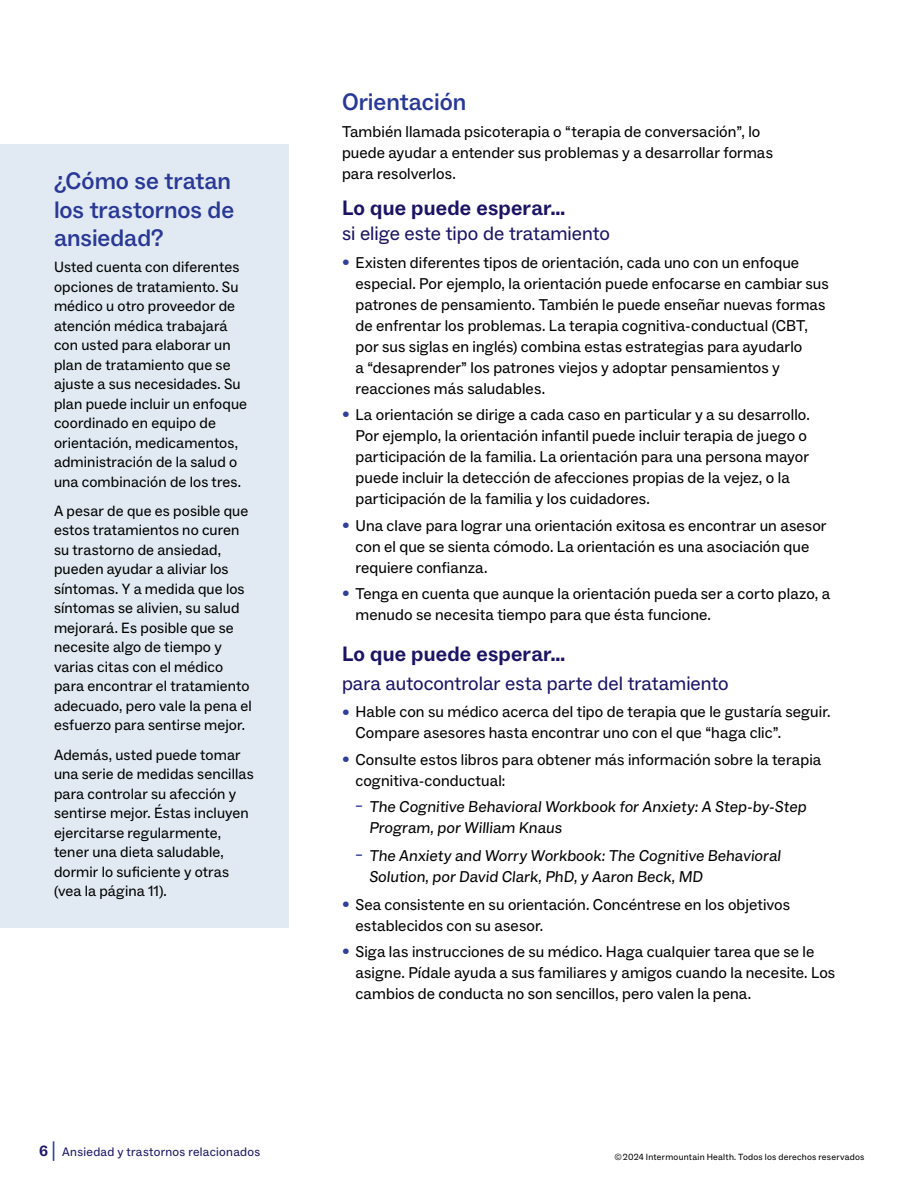
<style>
.page{position:relative;width:918px;height:1188px;background:#fff}
.page>*{position:absolute;margin:0;border:0;box-sizing:border-box;transform-origin:0 0}
.head_2{font:500 24px/28.8px "ABC Social";color:#293896}
.head_3{font:700 21px "ABC Social";letter-spacing:.01em;color:#1b1464}
.head_3-2{font:19.5px "ABC Social";color:#1b1464}
.Main__p{font:15.75px/21px "ABC Social";letter-spacing:.005em;color:#000}
.Main__p-2{font:15px/19.5px "ABC Social";letter-spacing:.01em;color:#000}
.t1{font:700 15px "ABC Social";color:#1b1464}
.t2{font:12.3px "ABC Social";letter-spacing:.025em;color:#1b1464}
.t3{font:9px "ABC Social";letter-spacing:.025em;color:#000}
.s1{font-weight:400;font-size:19.5px;color:#293896}
.s2{font-size:13.5px;color:#323f99}
.s3{font-weight:700;font-size:13.5px;color:#323f99}
</style>
<div class="page">
<div style="left:0;top:145px;width:288px;height:783px;background:#e1eaf2"></div>
<p class="head_2" style="left:54px;top:167px;width:182px">¿Cómo se tratan los trastornos de ansiedad?</p>
<p class="Main__p-2" style="left:54px;top:257px;width:195px">Usted cuenta con diferentes opciones de tratamiento. Su médico u otro proveedor de atención médica trabajará con usted para elaborar un plan de tratamiento que se ajuste a sus necesidades. Su plan puede incluir un enfoque coordinado en equipo de orientación, medicamentos, administración de la salud o una combinación de los tres.</p>
<p class="Main__p-2" style="left:54px;top:501px;width:199px">A pesar de que es posible que estos tratamientos no curen su trastorno de ansiedad, pueden ayudar a aliviar los síntomas. Y a medida que los síntomas se alivien, su salud mejorará. Es posible que se necesite algo de tiempo y varias citas con el médico para encontrar el tratamiento adecuado, pero vale la pena el esfuerzo para sentirse mejor.</p>
<p class="Main__p-2" style="left:54px;top:745px;width:201px">Además, usted puede tomar una serie de medidas sencillas para controlar su afección y sentirse mejor. Éstas incluyen ejercitarse regularmente, tener una dieta saludable, dormir lo suficiente y otras (vea la página 11).</p>
<p class="t1" style="left:39px;top:1142px;width:18px">6<span class="s1">|</span></p>
<p class="t2" style="left:62px;top:1144px;width:200px">Ansiedad y trastornos relacionados</p>
<p class="head_2" style="left:342px;top:87px;width:126px">Orientación</p>
<p class="Main__p" style="left:342px;top:121px;width:433px">También llamada psicoterapia o “terapia de conversación”, lo puede ayudar a entender sus problemas y a desarrollar formas para resolverlos.</p>
<p class="head_3" style="left:342px;top:195px;width:225px">Lo que puede esperar…</p>
<p class="head_3-2" style="left:342px;top:221px;width:269px">si elige este tipo de tratamiento</p>
<p class="Main__p" style="left:356px;top:252px;width:475px;text-indent:-14px"><span class="s2">•</span> Existen diferentes tipos de orientación, cada uno con un enfoque especial. Por ejemplo, la orientación puede enfocarse en cambiar sus patrones de pensamiento. También le puede enseñar nuevas formas de enfrentar los problemas. La terapia cognitiva-conductual (CBT, por sus siglas en inglés) combina estas estrategias para ayudarlo<br>a “desaprender” los patrones viejos y adoptar pensamientos y reacciones más saludables.</p>
<p class="Main__p" style="left:356px;top:405px;width:456px;text-indent:-14px"><span class="s2">•</span> La orientación se dirige a cada caso en particular y a su desarrollo.<br>Por ejemplo, la orientación infantil puede incluir terapia de juego o participación de la familia. La orientación para una persona mayor puede incluir la detección de afecciones propias de la vejez, o la participación de la familia y los cuidadores.</p>
<p class="Main__p" style="left:356px;top:515px;width:473px;text-indent:-14px"><span class="s2">•</span> Una clave para lograr una orientación exitosa es encontrar un asesor con el que se sienta cómodo. La orientación es una asociación que requiere confianza.</p>
<p class="Main__p" style="left:356px;top:583px;width:476px;text-indent:-14px"><span class="s2">•</span> Tenga en cuenta que aunque la orientación pueda ser a corto plazo, a menudo se necesita tiempo para que ésta funcione.</p>
<p class="head_3" style="left:342px;top:641px;width:225px">Lo que puede esperar…</p>
<p class="head_3-2" style="left:342px;top:671px;width:388px">para autocontrolar esta parte del tratamiento</p>
<p class="Main__p" style="left:356px;top:702px;width:477px;text-indent:-14px"><span class="s2">•</span> Hable con su médico acerca del tipo de terapia que le gustaría seguir.<br>Compare asesores hasta encontrar uno con el que “haga clic”.</p>
<p class="Main__p" style="left:356px;top:749px;width:467px;text-indent:-14px"><span class="s2">•</span> Consulte estos libros para obtener más información sobre la terapia cognitiva-conductual:</p>
<p class="Main__p" style="left:369px;top:796px;width:441px;text-indent:-14px"><span class="s3">–</span> The Cognitive Behavioral Workbook for Anxiety: A Step-by-Step<br>Program, por William Knaus</p>
<p class="Main__p" style="left:369px;top:845px;width:415px;text-indent:-14px"><span class="s3">–</span> The Anxiety and Worry Workbook: The Cognitive Behavioral<br>Solution, por David Clark, PhD, y Aaron Beck, MD</p>
<p class="Main__p" style="left:356px;top:894px;width:436px;text-indent:-14px"><span class="s2">•</span> Sea consistente en su orientación. Concéntrese en los objetivos establecidos con su asesor.</p>
<p class="Main__p" style="left:356px;top:941px;width:481px;text-indent:-14px"><span class="s2">•</span> Siga las instrucciones de su médico. Haga cualquier tarea que se le asigne. Pídale ayuda a sus familiares y amigos cuando la necesite. Los cambios de conducta no son sencillos, pero valen la pena.</p>
<p class="t3" style="left:614px;top:1151px;width:251px">© 2024 Intermountain Health. Todos los derechos reservados</p>
</div>
